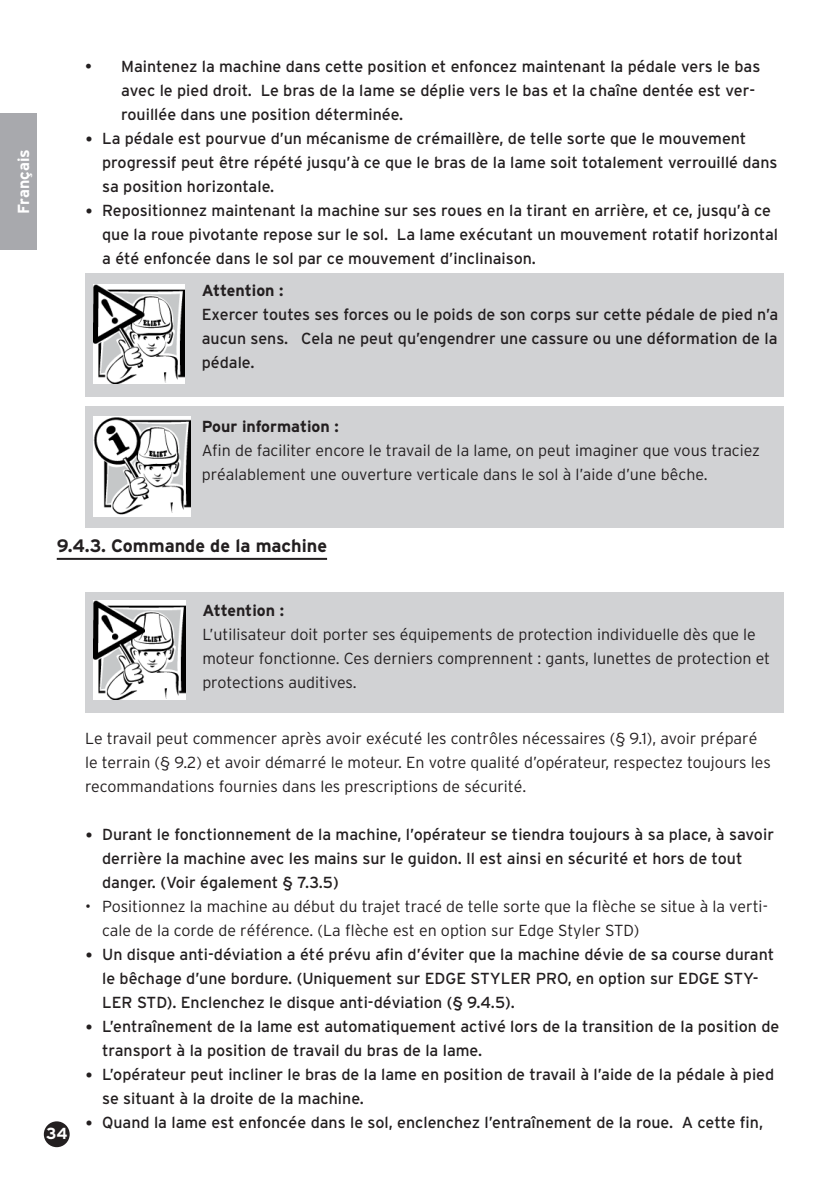
<style>
.page{position:relative;width:840px;height:1191px;background:#fff}
.page>*{position:absolute;margin:0;border:0;box-sizing:border-box;transform-origin:0 0}
.t1{font:700 18px "Interstate";color:#231f20}
.t2{font:16px/24px "Interstate";color:#231f20}
.t3{font:300 16px/24px "Interstate";color:#231f20}
.t4{font:700 16px "Interstate";color:#231f20}
.t5{font:700 16px "Interstate";color:#fff}
.s1{font-family:"Calibri"}
</style>
<div class="page">
<div style="left:45px;top:1122px;width:24px;height:24px;background:#231f20;border-radius:50%"></div>
<div style="left:44px;top:1121px;width:26px;height:26px;border:2px solid #231f20;border-radius:50%"></div>
<div style="left:0;top:113px;width:37px;height:136px;background:#a8a9ad"></div>
<hr style="left:57px;top:558px;width:270px;height:2px;background:#231f20">
<div style="left:85px;top:406px;width:697px;height:122px;background:#d1d2d4"></div>
<img style="left:93px;top:416px;width:97px;height:100px">
<div style="left:85px;top:592px;width:697px;height:120px;background:#d1d2d4"></div>
<img style="left:94px;top:600px;width:91px;height:99px">
<div style="left:85px;top:273px;width:697px;height:123px;background:#d1d2d4"></div>
<img style="left:93px;top:285px;width:91px;height:99px">
<p class="t5" style="left:14px;top:214px;width:66px;rotate:-90deg">Français</p>
<p class="t2" style="left:121px;top:54px;width:640px;text-indent:-36px">• Maintenez la machine dans cette position et enfoncez maintenant la pédale vers le bas avec le pied droit. Le bras de la lame se déplie vers le bas et la chaîne dentée est ver&shy;rouillée dans une position déterminée.</p>
<p class="t2" style="left:102px;top:126px;width:676px;text-indent:-17px"><span class="s1">•</span> La pédale est pourvue d’un mécanisme de crémaillère, de telle sorte que le mouvement progressif peut être répété jusqu’à ce que le bras de la lame soit totalement verrouillé dans sa position horizontale.</p>
<p class="t2" style="left:102px;top:198px;width:677px;text-indent:-17px"><span class="s1">•</span> Repositionnez maintenant la machine sur ses roues en la tirant en arrière, et ce, jusqu’à ce que la roue pivotante repose sur le sol. La lame exécutant un mouvement rotatif horizontal a été enfoncée dans le sol par ce mouvement d’inclinaison.</p>
<p class="t4" style="left:202px;top:281px;width:83px">Attention :</p>
<p class="t2" style="left:202px;top:302px;width:577px;text-align:justify">Exercer toutes ses forces ou le poids de son corps sur cette pédale de pied n’a aucun sens. Cela ne peut qu’engendrer une cassure ou une déformation de la pédale.</p>
<p class="t4" style="left:202px;top:417px;width:138px">Pour information :</p>
<p class="t3" style="left:202px;top:438px;width:559px">Afin de faciliter encore le travail de la lame, on peut imaginer que vous traciez préalablement une ouverture verticale dans le sol à l’aide d’une bêche.</p>
<p class="t1" style="left:57px;top:535px;width:272px">9.4.3. Commande de la machine</p>
<p class="t5" style="left:46px;top:1124px;width:23px">34</p>
<p class="t4" style="left:202px;top:601px;width:83px">Attention :</p>
<p class="t3" style="left:202px;top:622px;width:569px">L’utilisateur doit porter ses équipements de protection individuelle dès que le moteur fonctionne. Ces derniers comprennent : gants, lunettes de protection et protections auditives.</p>
<p class="t3" style="left:85px;top:726px;width:687px">Le travail peut commencer après avoir exécuté les contrôles nécessaires (§ 9.1), avoir préparé le terrain (§ 9.2) et avoir démarré le moteur. En votre qualité d’opérateur, respectez toujours les recommandations fournies dans les prescriptions de sécurité.</p>
<p class="t2" style="left:102px;top:822px;width:673px;text-indent:-17px"><span class="s1">•</span> Durant le fonctionnement de la machine, l’opérateur se tiendra toujours à sa place, à savoir derrière la machine avec les mains sur le guidon. Il est ainsi en sécurité et hors de tout danger. (Voir également § 7.3.5)</p>
<p class="t3" style="left:102px;top:894px;width:666px;text-indent:-17px">• Positionnez la machine au début du trajet tracé de telle sorte que la flèche se situe à la verti&shy;cale de la corde de référence. (La flèche est en option sur Edge Styler STD)</p>
<p class="t2" style="left:102px;top:942px;width:673px;text-indent:-17px"><span class="s1">•</span> Un disque anti-déviation a été prévu afin d’éviter que la machine dévie de sa course durant le bêchage d’une bordure. (Uniquement sur EDGE STYLER PRO, en option sur EDGE STY-<br>LER STD). Enclenchez le disque anti-déviation (§ 9.4.5).</p>
<p class="t2" style="left:102px;top:1014px;width:678px;text-indent:-17px"><span class="s1">•</span> L’entraînement de la lame est automatiquement activé lors de la transition de la position de transport à la position de travail du bras de la lame.</p>
<p class="t2" style="left:102px;top:1062px;width:673px;text-indent:-17px"><span class="s1">•</span> L’opérateur peut incliner le bras de la lame en position de travail à l’aide de la pédale à pied se situant à la droite de la machine.</p>
<p class="t2" style="left:85px;top:1110px;width:679px"><span class="s1">•</span> Quand la lame est enfoncée dans le sol, enclenchez l’entraînement de la roue. A cette fin,</p>
</div>
